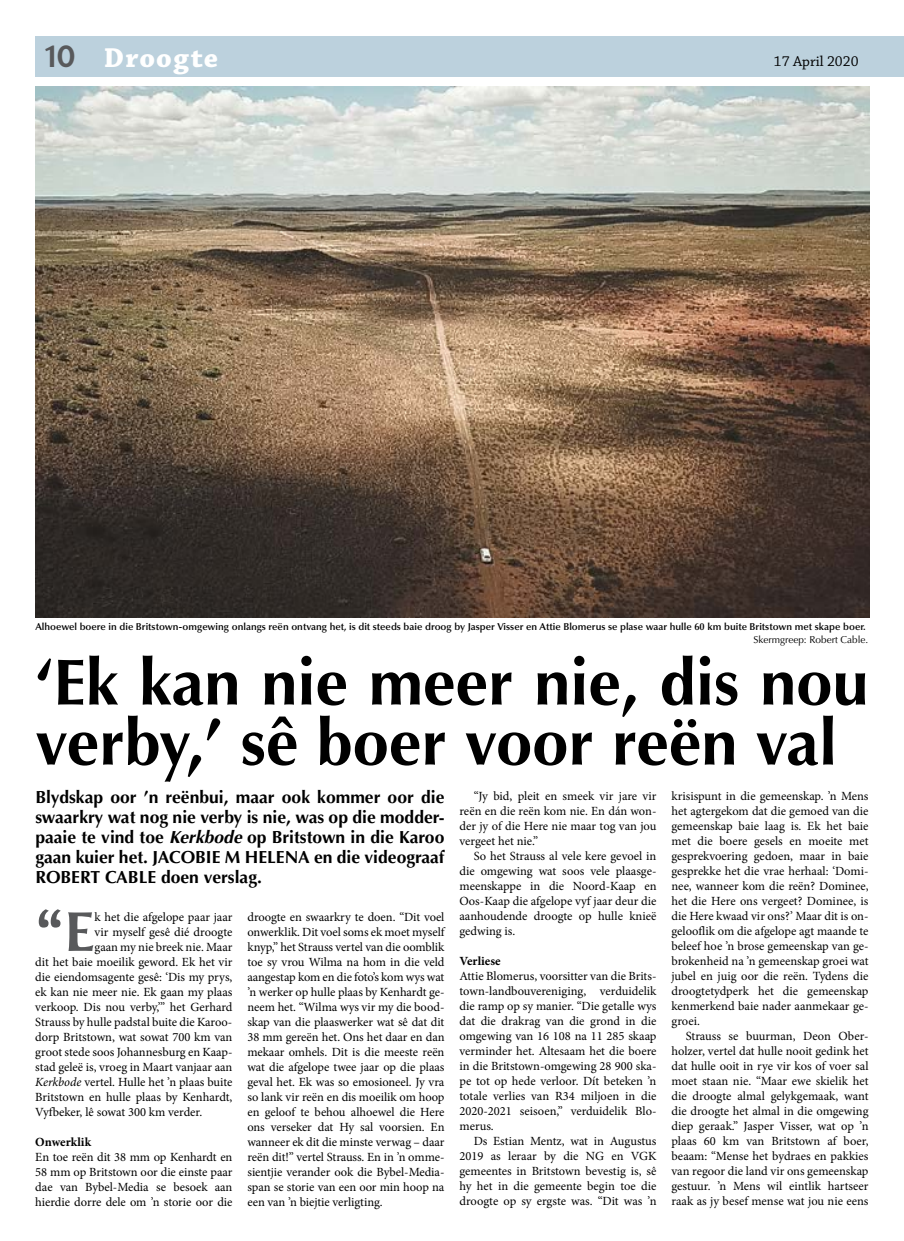
<style>
.page{position:relative;width:904px;height:1241px;background:#fff}
.page>*{position:absolute;margin:0;border:0;box-sizing:border-box;transform-origin:0 0}
.t1{font:700 65px/60px "Optima LT Std";color:#000}
.t2{font:700 57px "Strayhorn MT Std";color:#58595b}
.t3{font:700 28.75px "Chaparral Pro";letter-spacing:.045em;color:#fff}
.t4{font:700 17.5px/20px "Optima LT Std";color:#000;text-align:justify}
.t5{font:15px "Chaparral Pro";color:#000}
.t6{font:12.5px/15px "Minion Pro";color:#000;text-align:justify}
.t7{font:700 12.5px "Minion Pro";color:#000}
.t8{font:600 10px "Optima LT Std";color:#000}
.t9{font:10px "Optima LT Std";color:#000}
.s1{font-family:"Penumbra Sans Std";font-weight:600;font-size:27.5px;color:#58595b}
.s2{font-style:italic}
</style>
<div class="page">
<div style="left:35px;top:36px;width:869px;height:40px;background:#bcd1dd"></div>
<img style="left:35px;top:86px;width:834px;height:531px">
<h3 class="t3" style="left:45px;top:41px;width:174px"><span class="s1">10</span> Droogte</h3>
<p class="t5" style="left:774px;top:53px;width:86px">17 April 2020</p>
<p class="t8" style="left:35px;top:621px;width:832px">Alhoewel boere in die Britstown-omgewing onlangs reën ontvang het, is dit steeds baie droog by Jasper Visser en Attie Blomerus se plase waar hulle 60 km buite Britstown met skape boer.</p>
<p class="t9" style="left:753px;top:633px;width:117px">Skermgreep: Robert Cable.</p>
<h1 class="t1" style="left:35px;top:653px;width:834px">‘Ek kan nie meer nie, dis nou verby,’ sê boer voor reën val</h1>
<h3 class="t4" style="left:35px;top:786px;width:410px">Blydskap oor ’n reënbui, maar ook kommer oor die swaarkry wat nog nie verby is nie, was op die modder&shy;paaie te vind toe <span class="s2">Kerkbode</span> op Britstown in die Karoo gaan kuier het. JACOBIE M HELENA en die videograaf ROBERT CABLE doen verslag.</h3>
<p class="t6" style="left:247px;top:909px;width:198px">droogte en swaarkry te doen. “Dit voel onwerklik. Dit voel soms ek moet myself knyp,” het Strauss vertel van die oomblik toe sy vrou Wilma na hom in die veld aangestap kom en die foto’s kom wys wat ’n werker op hulle plaas by Kenhardt ge&shy;neem het. “Wilma wys vir my die bood&shy;skap van die plaaswerker wat sê dat dit 38 mm gereën het. Ons het daar en dan mekaar omhels. Dit is die meeste reën wat die afgelope twee jaar op die plaas geval het. Ek was so emosioneel. Jy vra so lank vir reën en dis moeilik om hoop en geloof te behou alhoewel die Here ons verseker dat Hy sal voorsien. En wanneer ek dit die minste verwag – daar reën dit!” vertel Strauss. En in ’n omme&shy;sientjie verander ook die Bybel-Media&shy;span se storie van een oor min hoop na een van ’n biejtie verligting.</p>
<p class="t6" style="left:459px;top:788px;width:198px;text-indent:14px">“Jy bid, pleit en smeek vir jare vir reën en die reën kom nie. En dán won&shy;der jy of die Here nie maar tog van jou vergeet het nie.”</p>
<p class="t6" style="left:459px;top:848px;width:198px;text-indent:14px">So het Strauss al vele kere gevoel in die omgewing wat soos vele plaasge&shy;meenskappe in die Noord-Kaap en Oos-Kaap die afgelope vyf jaar deur die aanhoudende droogte op hulle knieë gedwing is.</p>
<p class="t7" style="left:459px;top:952px;width:43px">Verliese</p>
<p class="t6" style="left:459px;top:968px;width:198px">Attie Blomerus, voorsitter van die Brits&shy;town-landbouvereniging, verduidelik die ramp op sy manier. “Die getalle wys dat die drakrag van die grond in die omgewing van 16 108 na 11 285 skaap verminder het. Altesaam het die boere in die Britstown-omgewing 28 900 ska&shy;pe tot op hede verloor. Dít beteken ’n totale verlies van R34 miljoen in die 2020-2021 seisoen,” verduidelik Blo&shy;merus.</p>
<p class="t6" style="left:459px;top:1133px;width:198px;text-indent:14px">Ds Estian Mentz, wat in Augustus 2019 as leraar by die NG en VGK gemeentes in Britstown bevestig is, sê hy het in die gemeente begin toe die droogte op sy ergste was. “Dit was ’n</p>
<p class="t6" style="left:671px;top:788px;width:198px">krisispunt in die gemeenskap. ’n Mens het agtergekom dat die gemoed van die gemeenskap baie laag is. Ek het baie met die boere gesels en moeite met gesprekvoering gedoen, maar in baie gesprekke het die vrae herhaal: ‘Domi&shy;nee, wanneer kom die reën? Dominee, het die Here ons vergeet? Dominee, is die Here kwaad vir ons?’ Maar dit is on&shy;gelooflik om die afgelope agt maande te beleef hoe ’n brose gemeenskap van ge&shy;brokenheid na ’n gemeenskap groei wat jubel en juig oor die reën. Tydens die droogtetydperk het die gemeenskap kenmerkend baie nader aanmekaar ge&shy;groei.</p>
<p class="t6" style="left:671px;top:1028px;width:198px;text-indent:14px">Strauss se buurman, Deon Ober&shy;holzer, vertel dat hulle nooit gedink het dat hulle ooit in rye vir kos of voer sal moet staan nie. “Maar ewe skielik het die droogte almal gelykgemaak, want die droogte het almal in die omgewing diep geraak.” Jasper Visser, wat op ’n plaas 60 km van Britstown af boer, beaam: “Mense het bydraes en pakkies van regoor die land vir ons gemeenskap gestuur. ’n Mens wil eintlik hartseer raak as jy besef mense wat jou nie eens</p>
<h2 class="t2" style="left:35px;top:898px;width:61px">“E</h2>
<p class="t6" style="left:95px;top:909px;width:139px">k het die afgelope paar jaar</p>
<p class="t6" style="left:95px;top:924px;width:139px">vir myself gesê dié droogte</p>
<p class="t6" style="left:95px;top:939px;width:139px">gaan my nie breek nie. Maar</p>
<p class="t6" style="left:35px;top:954px;width:199px">dit het baie moeilik geword. Ek het vir</p>
<p class="t6" style="left:35px;top:969px;width:199px">die eiendomsagente gesê: ‘Dis my prys,</p>
<p class="t6" style="left:35px;top:984px;width:199px">ek kan nie meer nie. Ek gaan my plaas</p>
<p class="t6" style="left:35px;top:999px;width:199px">verkoop. Dis nou verby,’” het Gerhard</p>
<p class="t6" style="left:35px;top:1014px;width:199px">Strauss by hulle padstal buite die Karoo-</p>
<p class="t6" style="left:35px;top:1029px;width:199px">dorp Britstown, wat sowat 700 km van</p>
<p class="t6" style="left:35px;top:1044px;width:199px">groot stede soos Johannesburg en Kaap-</p>
<p class="t6" style="left:35px;top:1059px;width:199px">stad geleë is, vroeg in Maart vanjaar aan</p>
<p class="t6" style="left:35px;top:1074px;width:199px"><span class="s2">Kerkbode</span> vertel. Hulle het ’n plaas buite</p>
<p class="t6" style="left:35px;top:1089px;width:199px">Britstown en hulle plaas by Kenhardt,</p>
<p class="t6" style="left:35px;top:1104px;width:168px">Vyfbeker, lê sowat 300 km verder.</p>
<p class="t7" style="left:35px;top:1132px;width:57px">Onwerklik</p>
<p class="t6" style="left:35px;top:1149px;width:199px">En toe reën dit 38 mm op Kenhardt en 58 mm op Britstown oor die einste paar dae van Bybel-Media se besoek aan hierdie dorre dele om ’n storie oor die</p>
</div>
